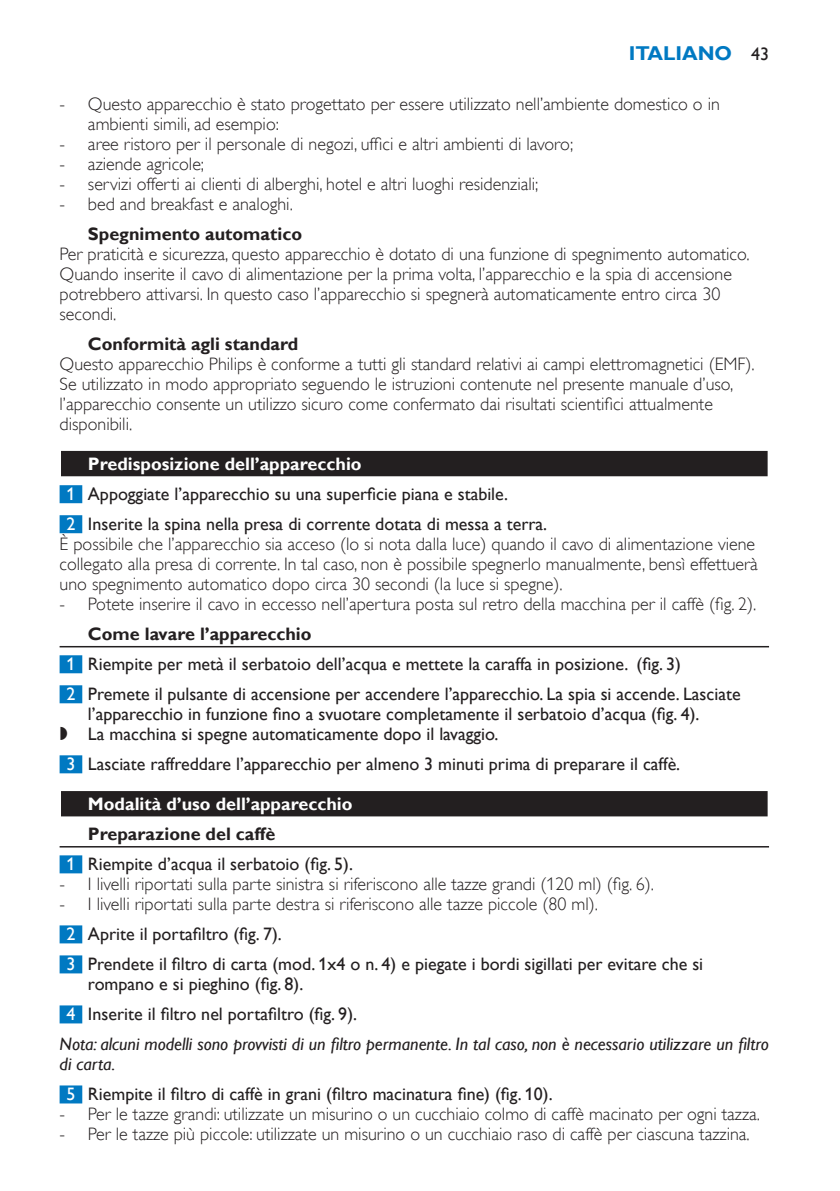
<style>
.page{position:relative;width:840px;height:1191px;background:#fff}
.page>*{position:absolute;margin:0;border:0;box-sizing:border-box;transform-origin:0 0}
.t1{font:700 20px "Gill Sans Alt One WGL";color:#0079c2}
.t2{font:18px/20px "Gill Sans Alt One WGL Light";color:#231f20}
.t3{font:18px/30px "Gill Sans Alt One WGL";color:#231f20}
.t4{font:italic 18px "Gill Sans Alt One WGL";color:#231f20}
.t5{font:700 18px "Gill Sans Alt One WGL";color:#231f20}
.t6{font:700 18px "Gill Sans Alt One WGL";color:#fff}
.s1{font-weight:400;font-size:18px;color:#231f20}
.s2{font-weight:700;color:#fff}
.s3{color:#fff}
.s4{font-weight:700}
.s5{font-family:"Philips Ll Font Plain"}
.s6{font-style:italic}
</style>
<div class="page">
<div style="left:60px;top:450px;width:708px;height:28px;background:#c1c0c0"></div>
<div style="left:61px;top:451px;width:706px;height:25px;background:#231f20"></div>
<div style="left:60px;top:485px;width:22px;height:18px;background:#0079c2"></div>
<div style="left:60px;top:515px;width:22px;height:18px;background:#0079c2"></div>
<hr style="left:60px;top:646px;width:708px;height:1px;background:#231f20">
<div style="left:60px;top:655px;width:22px;height:18px;background:#0079c2"></div>
<div style="left:60px;top:685px;width:22px;height:18px;background:#0079c2"></div>
<div style="left:60px;top:755px;width:22px;height:18px;background:#0079c2"></div>
<div style="left:60px;top:790px;width:708px;height:28px;background:#a09f9f"></div>
<div style="left:61px;top:791px;width:706px;height:25px;background:#231f20"></div>
<hr style="left:60px;top:846px;width:708px;height:1px;background:#231f20">
<div style="left:60px;top:855px;width:22px;height:18px;background:#0079c2"></div>
<div style="left:60px;top:925px;width:22px;height:18px;background:#0079c2"></div>
<div style="left:60px;top:955px;width:22px;height:18px;background:#0079c2"></div>
<div style="left:60px;top:1005px;width:22px;height:18px;background:#0079c2"></div>
<div style="left:60px;top:1085px;width:22px;height:18px;background:#0079c2"></div>
<p class="t1" style="left:628px;top:40px;width:142px">Italiano <span class="s1">43</span></p>
<p class="t2" style="left:88px;top:94px;width:633px;text-indent:-28px">- Questo apparecchio è stato progettato per essere utilizzato nell’ambiente domestico o in ambienti simili, ad esempio:</p>
<p class="t2" style="left:60px;top:134px;width:515px">- aree ristoro per il personale di negozi, uffici e altri ambienti di lavoro;</p>
<p class="t2" style="left:60px;top:154px;width:146px">- aziende agricole;</p>
<p class="t2" style="left:60px;top:174px;width:480px">- servizi offerti ai clienti di alberghi, hotel e altri luoghi residenziali;</p>
<p class="t2" style="left:60px;top:194px;width:235px">- bed and breakfast e analoghi.</p>
<p class="t5" style="left:88px;top:222px;width:215px">Spegnimento automatico</p>
<p class="t2" style="left:60px;top:244px;width:691px">Per praticità e sicurezza, questo apparecchio è dotato di una funzione di spegnimento automatico.<br>Quando inserite il cavo di alimentazione per la prima volta, l’apparecchio e la spia di accensione potrebbero attivarsi. In questo caso l’apparecchio si spegnerà automaticamente entro circa 30 secondi.</p>
<p class="t5" style="left:88px;top:332px;width:212px">Conformità agli standard</p>
<p class="t2" style="left:60px;top:354px;width:696px">Questo apparecchio Philips è conforme a tutti gli standard relativi ai campi elettromagnetici (EMF).<br>Se utilizzato in modo appropriato seguendo le istruzioni contenute nel presente manuale d’uso, l’apparecchio consente un utilizzo sicuro come confermato dai risultati scientifici attualmente disponibili.</p>
<p class="t3" style="left:66px;top:449px;width:482px;text-indent:22px"><span class="s2">Predisposizione dell’apparecchio<br></span><span class="s3">1</span> Appoggiate l’apparecchio su una superficie piana e stabile.<br><span class="s3">2</span> Inserite la spina nella presa di corrente dotata di messa a terra.</p>
<p class="t2" style="left:60px;top:534px;width:699px">È possibile che l’apparecchio sia acceso (lo si nota dalla luce) quando il cavo di alimentazione viene collegato alla presa di corrente. In tal caso, non è possibile spegnerlo manualmente, bensì effettuerà uno spegnimento automatico dopo circa 30 secondi (la luce si spegne).</p>
<p class="t2" style="left:60px;top:594px;width:698px">- Potete inserire il cavo in eccesso nell’apertura posta sul retro della macchina per il caffè (fig. 2).</p>
<p class="t3" style="left:66px;top:619px;width:675px;text-indent:22px"><span class="s4">Come lavare l’apparecchio<br></span><span class="s3">1</span> Riempite per metà il serbatoio dell’acqua e mettete la caraffa in posizione. (fig. 3)<br><span class="s3">2</span> Premete il pulsante di accensione per accendere l’apparecchio. La spia si accende. Lasciate</p>
<p class="t3" style="left:60px;top:704px;width:641px;line-height:20px;text-indent:28px">l’apparecchio in funzione fino a svuotare completamente il serbatoio d’acqua (fig. 4). <span class="s5">,</span> La macchina si spegne automaticamente dopo il lavaggio.</p>
<p class="t3" style="left:66px;top:749px;width:615px"><span class="s3">3</span> Lasciate raffreddare l’apparecchio per almeno 3 minuti prima di preparare il caffè.</p>
<p class="t6" style="left:88px;top:792px;width:266px">Modalità d’uso dell’apparecchio</p>
<p class="t3" style="left:66px;top:819px;width:288px;text-indent:22px"><span class="s4">Preparazione del caffè<br></span><span class="s3">1</span> Riempite d’acqua il serbatoio (fig. 5).</p>
<p class="t2" style="left:60px;top:874px;width:595px">- I livelli riportati sulla parte sinistra si riferiscono alle tazze grandi (120 ml) (fig. 6).</p>
<p class="t2" style="left:60px;top:894px;width:539px">- I livelli riportati sulla parte destra si riferiscono alle tazze piccole (80 ml).</p>
<p class="t3" style="left:66px;top:919px;width:638px"><span class="s3">2</span> Aprite il portafiltro (fig. 7).<br><span class="s3">3</span> Prendete il filtro di carta (mod. 1x4 o n. 4) e piegate i bordi sigillati per evitare che si</p>
<p class="t3" style="left:88px;top:969px;width:217px">rompano e si pieghino (fig. 8).</p>
<p class="t3" style="left:66px;top:999px;width:292px"><span class="s3">4</span> Inserite il filtro nel portafiltro (fig. 9).</p>
<p class="t4" style="left:60px;top:1031px;width:710px">Nota: alcuni modelli sono provvisti di un filtro permanente. In tal caso, non è necessario utilizzare un filtro</p>
<p class="t3" style="left:66px;top:1049px;width:487px;text-indent:-7px"><span class="s6">di carta.<br></span><span class="s3">5</span> Riempite il filtro di caffè in grani (filtro macinatura fine) (fig. 10).</p>
<p class="t2" style="left:60px;top:1104px;width:701px">- Per le tazze grandi: utilizzate un misurino o un cucchiaio colmo di caffè macinato per ogni tazza.</p>
<p class="t2" style="left:60px;top:1124px;width:691px">- Per le tazze più piccole: utilizzate un misurino o un cucchiaio raso di caffè per ciascuna tazzina.</p>
</div>
